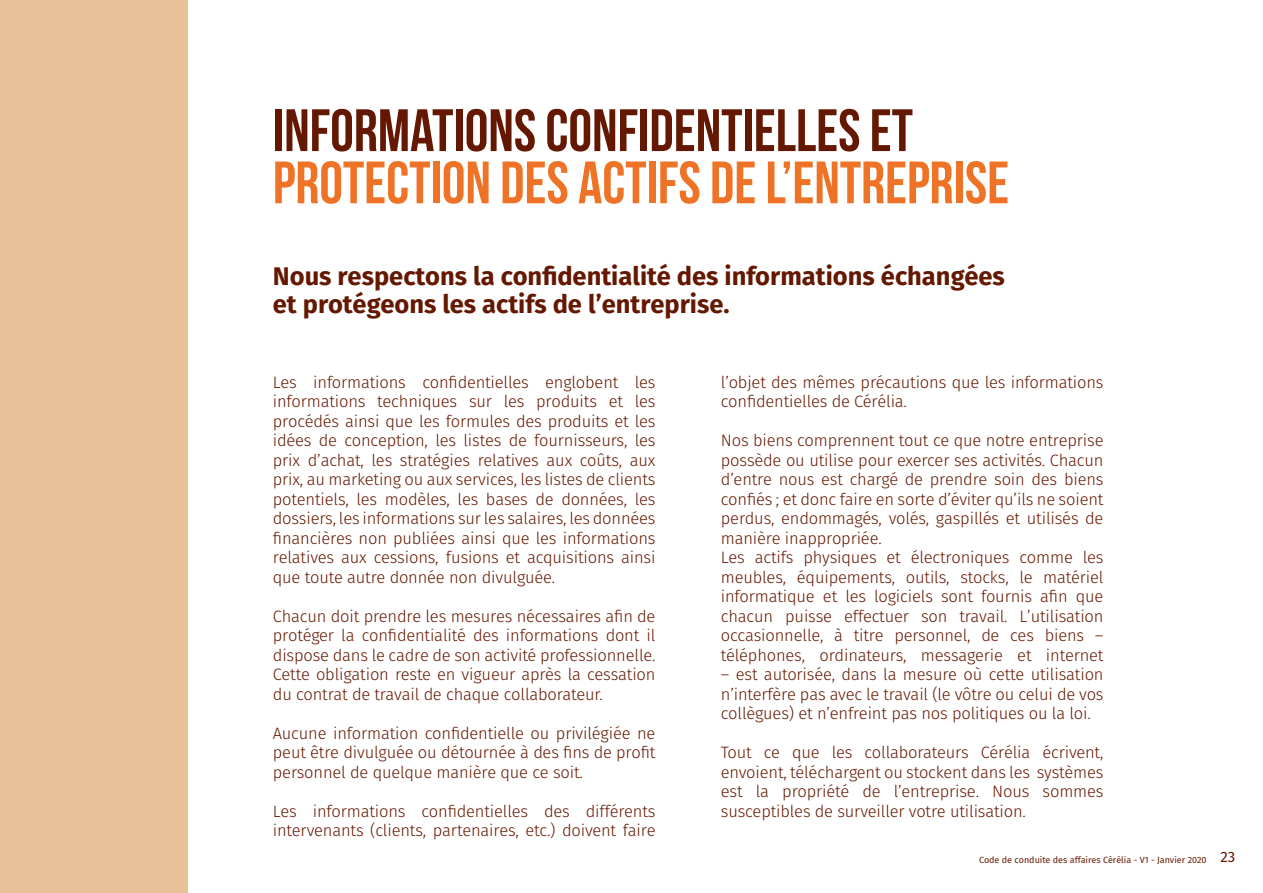
<style>
.page{position:relative;width:1263px;height:893px;background:#fff}
.page>*{position:absolute;margin:0;border:0;box-sizing:border-box;transform-origin:0 0}
.t1{font:59.7px "Bebas Neue";color:#ee7326}
.t2{font:59.7px "Bebas Neue";color:#651801}
.t3{font:700 25.5px/28.5px "Fira Sans";color:#651801}
.t4{font:300 16.5px/19.5px "Fira Sans";letter-spacing:-.01em;color:#651801;text-align:justify}
.t5{font:15px "Fira Sans";color:#651801}
.t6{font:9px "Fira Sans";color:#651801}
</style>
<div class="page">
<div style="left:0;top:0;width:187px;height:893px;background:#e7c198"></div>
<h1 class="t2" style="left:273px;top:98px;width:642px">INFORMATIONS CONFIDENTIELLES ET</h1>
<h1 class="t1" style="left:273px;top:150px;width:738px">PROTECTION DES ACTIFS DE L’ENTREPRISE</h1>
<h2 class="t3" style="left:273px;top:261px;width:733px">Nous respectons la confidentialité des informations échangées et protégeons les actifs de l’entreprise.</h2>
<p class="t4" style="left:273px;top:372px;width:384px">Les informations confidentielles englobent les informations techniques sur les produits et les procédés ainsi que les formules des produits et les idées de conception, les listes de fournisseurs, les prix d’achat, les stratégies relatives aux coûts, aux prix, au marketing ou aux services, les listes de clients potentiels, les modèles, les bases de données, les dossiers, les informations sur les salaires, les données financières non publiées ainsi que les informations relatives aux cessions, fusions et acquisitions ainsi que toute autre donnée non divulguée.</p>
<p class="t4" style="left:273px;top:606px;width:384px">Chacun doit prendre les mesures nécessaires afin de protéger la confidentialité des informations dont il dispose dans le cadre de son activité professionnelle.<br>Cette obligation reste en vigueur après la cessation du contrat de travail de chaque collaborateur.</p>
<p class="t4" style="left:273px;top:723px;width:384px">Aucune information confidentielle ou privilégiée ne peut être divulguée ou détournée à des fins de profit personnel de quelque manière que ce soit.</p>
<p class="t4" style="left:273px;top:801px;width:384px">Les informations confidentielles des différents intervenants (clients, partenaires, etc.) doivent faire</p>
<p class="t4" style="left:721px;top:372px;width:384px">l’objet des mêmes précautions que les informations confidentielles de Cérélia.</p>
<p class="t4" style="left:721px;top:431px;width:384px;text-align:left">Nos biens comprennent tout ce que notre entreprise possède ou utilise pour exercer ses activités. Chacun d’entre nous est chargé de prendre soin des biens confiés ; et donc faire en sorte d’éviter qu’ils ne soient perdus, endommagés, volés, gaspillés et utilisés de manière inappropriée.<br>Les actifs physiques et électroniques comme les meubles, équipements, outils, stocks, le matériel informatique et les logiciels sont fournis afin que chacun puisse effectuer son travail. L’utilisation occasionnelle, à titre personnel, de ces biens – téléphones, ordinateurs, messagerie et internet</p>
<p class="t4" style="left:721px;top:665px;width:384px">– est autorisée, dans la mesure où cette utilisation n’interfère pas avec le travail (le vôtre ou celui de vos collègues) et n’enfreint pas nos politiques ou la loi.</p>
<p class="t4" style="left:721px;top:743px;width:384px">Tout ce que les collaborateurs Cérélia écrivent, envoient, téléchargent ou stockent dans les systèmes est la propriété de l’entreprise. Nous sommes susceptibles de surveiller votre utilisation.</p>
<p class="t6" style="left:979px;top:854px;width:229px">Code de conduite des affaires Cérélia - V1 - Janvier 2020</p>
<p class="t5" style="left:1220px;top:846px;width:16px">23</p>
</div>
